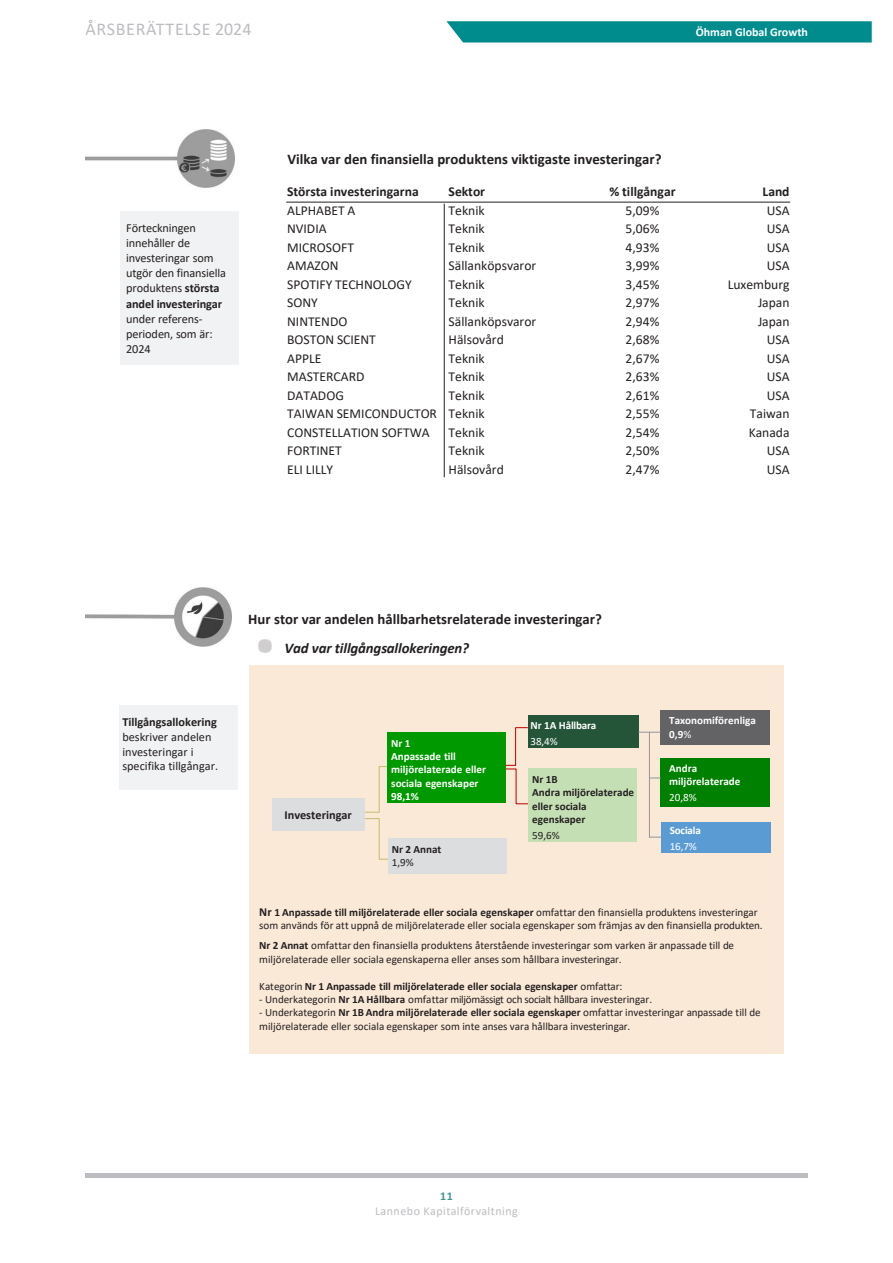
<style>
.page{position:relative;width:893px;height:1263px;background:#fff}
.page>*{position:absolute;margin:0;border:0;box-sizing:border-box;transform-origin:0 0}
.t1{font:18px "Calibri";letter-spacing:.04em;color:#bcbdc0}
.t2{font:700 14.85px/29.2px "Calibri";color:#231f20}
.t3{font:13.65px "Calibri";color:#231f20}
.t4{font:700 13.65px "Calibri";color:#231f20}
.t5{font:12.3px/15.1px "Calibri";letter-spacing:-.005em;color:#231f20}
.t6{font:700 12.3px "Calibri";color:#231f20}
.t7{font:12px "Calibri";letter-spacing:.04em;color:#bcbdc0}
.t8{font:700 12px "Calibri";color:#fff}
.t9{font:700 12px "Calibri";color:#3d978e}
.t10{font:11.1px/13.6px "Calibri";letter-spacing:-.005em;color:#231f20}
.t11{font:700 11.1px/13.4px "Calibri";color:#231f20}
.t12{font:700 11.1px/13.4px "Calibri";letter-spacing:-.005em;color:#fff}
.t13{font:11.1px "Calibri";color:#fff}
.s1{font-weight:700}
.s2{font-style:italic}
.s3{font-weight:400}
.s4{font-weight:700;font-size:12.3px}
</style>
<div class="page">
<svg style="left:446px;top:21px;width:426px;height:22px;background:#0d9293"></svg>
<hr style="left:85px;top:1174px;width:723px;height:4px;background:#bcbdc0">
<img style="left:85px;top:130px;width:150px;height:58px">
<div style="left:120px;top:211px;width:119px;height:153px;background:#f1f2f3"></div>
<div style="left:250px;top:665px;width:534px;height:389px;background:#fae9d7"></div>
<img style="left:85px;top:588px;width:147px;height:58px">
<svg style="left:259px;top:639px;width:13px;height:13px"></svg>
<div style="left:119px;top:705px;width:119px;height:84px;background:#f1f2f3"></div>
<svg style="left:351px;top:766px;width:37px;height:94px"></svg>
<svg style="left:506px;top:727px;width:37px;height:77px"></svg>
<div style="left:528px;top:715px;width:111px;height:32px;background:#245539"></div>
<div style="left:272px;top:798px;width:92px;height:32px;background:#dcdddf"></div>
<div style="left:388px;top:838px;width:119px;height:36px;background:#dcdddf"></div>
<div style="left:529px;top:769px;width:108px;height:73px;background:#c5dfb4"></div>
<div style="left:388px;top:732px;width:118px;height:71px;background:#090"></div>
<div style="left:661px;top:823px;width:110px;height:30px;background:#5b9bd4"></div>
<div style="left:660px;top:758px;width:110px;height:49px;background:#008000"></div>
<hr style="left:649px;top:732px;width:1px;height:35px;background:#939598">
<div style="left:660px;top:710px;width:110px;height:35px;background:#636366"></div>
<svg style="left:638px;top:732px;width:22px;height:1px"></svg>
<hr style="left:649px;top:766px;width:1px;height:72px;background:#939598">
<svg style="left:649px;top:837px;width:13px;height:1px"></svg>
<hr style="left:444px;top:204px;width:1px;height:273px;background:#231f20">
<hr style="left:286px;top:202px;width:504px;height:1px;background:#231f20">
<h1 class="t1" style="left:85px;top:16px;width:168px">ÅRSBERÄTTELSE 2024</h1>
<p class="t8" style="left:696px;top:24px;width:114px">Öhman Global Growth</p>
<p class="t5" style="left:126px;top:220px;width:101px">Förteckningen innehåller de investeringar som utgör den finansiella produktens <span class="s1">största andel investeringar </span>under referens&shy;perioden, som är:<br>2024</p>
<p class="t2" style="left:287px;top:144px;width:376px">Vilka var den finansiella produktens viktigaste investeringar?</p>
<p class="t4" style="left:287px;top:182px;width:133px">Största investeringarna</p>
<p class="t4" style="left:449px;top:182px;width:38px">Sektor</p>
<p class="t4" style="left:609px;top:182px;width:68px">% tillgångar</p>
<p class="t4" style="left:763px;top:182px;width:28px">Land</p>
<p class="t3" style="left:287px;top:201px;width:70px">ALPHABET A</p>
<p class="t3" style="left:449px;top:201px;width:38px">Teknik</p>
<p class="t3" style="left:625px;top:201px;width:35px">5,09%</p>
<p class="t3" style="left:767px;top:201px;width:24px">USA</p>
<p class="t3" style="left:287px;top:219px;width:41px">NVIDIA</p>
<p class="t3" style="left:449px;top:219px;width:38px">Teknik</p>
<p class="t3" style="left:625px;top:219px;width:35px">5,06%</p>
<p class="t3" style="left:767px;top:219px;width:24px">USA</p>
<p class="t3" style="left:287px;top:238px;width:68px">MICROSOFT</p>
<p class="t3" style="left:449px;top:238px;width:38px">Teknik</p>
<p class="t3" style="left:625px;top:238px;width:35px">4,93%</p>
<p class="t3" style="left:767px;top:238px;width:24px">USA</p>
<p class="t3" style="left:287px;top:256px;width:53px">AMAZON</p>
<p class="t3" style="left:449px;top:256px;width:89px">Sällanköpsvaror</p>
<p class="t3" style="left:625px;top:256px;width:35px">3,99%</p>
<p class="t3" style="left:767px;top:256px;width:24px">USA</p>
<p class="t3" style="left:287px;top:275px;width:126px">SPOTIFY TECHNOLOGY</p>
<p class="t3" style="left:449px;top:275px;width:38px">Teknik</p>
<p class="t3" style="left:625px;top:275px;width:35px">3,45%</p>
<p class="t3" style="left:728px;top:275px;width:63px">Luxemburg</p>
<p class="t3" style="left:287px;top:293px;width:32px">SONY</p>
<p class="t3" style="left:449px;top:293px;width:38px">Teknik</p>
<p class="t3" style="left:625px;top:293px;width:35px">2,97%</p>
<p class="t3" style="left:758px;top:293px;width:33px">Japan</p>
<p class="t3" style="left:287px;top:312px;width:62px">NINTENDO</p>
<p class="t3" style="left:449px;top:312px;width:89px">Sällanköpsvaror</p>
<p class="t3" style="left:625px;top:312px;width:35px">2,94%</p>
<p class="t3" style="left:758px;top:312px;width:33px">Japan</p>
<p class="t3" style="left:287px;top:330px;width:90px">BOSTON SCIENT</p>
<p class="t3" style="left:449px;top:330px;width:57px">Hälsovård</p>
<p class="t3" style="left:625px;top:330px;width:35px">2,68%</p>
<p class="t3" style="left:767px;top:330px;width:24px">USA</p>
<p class="t3" style="left:287px;top:349px;width:36px">APPLE</p>
<p class="t3" style="left:449px;top:349px;width:38px">Teknik</p>
<p class="t3" style="left:625px;top:349px;width:35px">2,67%</p>
<p class="t3" style="left:767px;top:349px;width:24px">USA</p>
<p class="t3" style="left:287px;top:367px;width:79px">MASTERCARD</p>
<p class="t3" style="left:449px;top:367px;width:38px">Teknik</p>
<p class="t3" style="left:625px;top:367px;width:35px">2,63%</p>
<p class="t3" style="left:767px;top:367px;width:24px">USA</p>
<p class="t3" style="left:287px;top:386px;width:58px">DATADOG</p>
<p class="t3" style="left:449px;top:386px;width:38px">Teknik</p>
<p class="t3" style="left:625px;top:386px;width:35px">2,61%</p>
<p class="t3" style="left:767px;top:386px;width:24px">USA</p>
<p class="t3" style="left:287px;top:404px;width:199px">TAIWAN SEMICONDUCTOR Teknik</p>
<p class="t3" style="left:625px;top:404px;width:35px">2,55%</p>
<p class="t3" style="left:750px;top:404px;width:41px">Taiwan</p>
<p class="t3" style="left:287px;top:423px;width:144px">CONSTELLATION SOFTWA</p>
<p class="t3" style="left:449px;top:423px;width:38px">Teknik</p>
<p class="t3" style="left:625px;top:423px;width:35px">2,54%</p>
<p class="t3" style="left:749px;top:423px;width:42px">Kanada</p>
<p class="t3" style="left:287px;top:441px;width:56px">FORTINET</p>
<p class="t3" style="left:449px;top:441px;width:38px">Teknik</p>
<p class="t3" style="left:625px;top:441px;width:35px">2,50%</p>
<p class="t3" style="left:767px;top:441px;width:24px">USA</p>
<p class="t3" style="left:287px;top:460px;width:48px">ELI LILLY</p>
<p class="t3" style="left:449px;top:460px;width:57px">Hälsovård</p>
<p class="t3" style="left:625px;top:460px;width:35px">2,47%</p>
<p class="t3" style="left:767px;top:460px;width:24px">USA</p>
<p class="t5" style="left:122px;top:714px;width:97px"><span class="s1">Tillgångsallokering </span>beskriver andelen investeringar i specifika tillgångar.</p>
<p class="t2" style="left:285px;top:604px;width:319px;text-indent:-36px">Hur stor var andelen hållbarhetsrelaterade investeringar?<br><span class="s2">Vad var tillgångsallokeringen?</span></p>
<p class="t6" style="left:284px;top:806px;width:69px">Investeringar</p>
<p class="t12" style="left:391px;top:736px;width:96px">Nr 1<br>Anpassade till miljörelaterade eller sociala egenskaper<br>98,1%</p>
<p class="t11" style="left:392px;top:842px;width:51px">Nr 2 Annat<br><span class="s3">1,9%</span></p>
<p class="t12" style="left:531px;top:717px;width:67px;line-height:15.8px">Nr 1A Hållbara<br><span class="s3">38,4%</span></p>
<p class="t11" style="left:532px;top:772px;width:103px">Nr 1B<br>Andra miljörelaterade eller sociala egenskaper</p>
<p class="t10" style="left:532px;top:828px;width:29px">59,6%</p>
<p class="t12" style="left:669px;top:714px;width:88px">Taxonomiförenliga<br>0,9<span class="s3">%</span></p>
<p class="t12" style="left:669px;top:761px;width:73px">Andra miljörelaterade</p>
<p class="t13" style="left:669px;top:789px;width:29px">20,8%</p>
<p class="t12" style="left:670px;top:822px;width:33px;line-height:15.8px">Sociala<br><span class="s3">16,7%</span></p>
<p class="t10" style="left:259px;top:905px;width:505px"><span class="s4">Nr</span> <span class="s1">1 Anpassade till miljörelaterade eller sociala egenskaper</span> omfattar den finansiella produktens investeringar som används för att uppnå de miljörelaterade eller sociala egenskaper som främjas av den finansiella produkten.</p>
<p class="t10" style="left:259px;top:938px;width:476px"><span class="s1">Nr 2 Annat</span> omfattar den finansiella produktens återstående investeringar som varken är anpassade till de miljörelaterade eller sociala egenskaperna eller anses som hållbara investeringar.</p>
<p class="t11" style="left:259px;top:979px;width:365px"><span class="s3">Kategorin</span> Nr 1 Anpassade till miljörelaterade eller sociala egenskaper <span class="s3">omfattar:</span></p>
<p class="t10" style="left:259px;top:992px;width:395px">- Underkategorin <span class="s1">Nr 1A Hållbara</span> omfattar miljömässigt och socialt hållbara investeringar.</p>
<p class="t10" style="left:259px;top:1005px;width:503px">- Underkategorin <span class="s1">Nr 1B Andra miljörelaterade eller sociala egenskaper</span> omfattar investeringar anpassade till de miljörelaterade eller sociala egenskaper som inte anses vara hållbara investeringar.</p>
<p class="t9" style="left:440px;top:1187px;width:14px">11</p>
<p class="t7" style="left:375px;top:1202px;width:144px">Lannebo Kapitalförvaltning</p>
</div>
